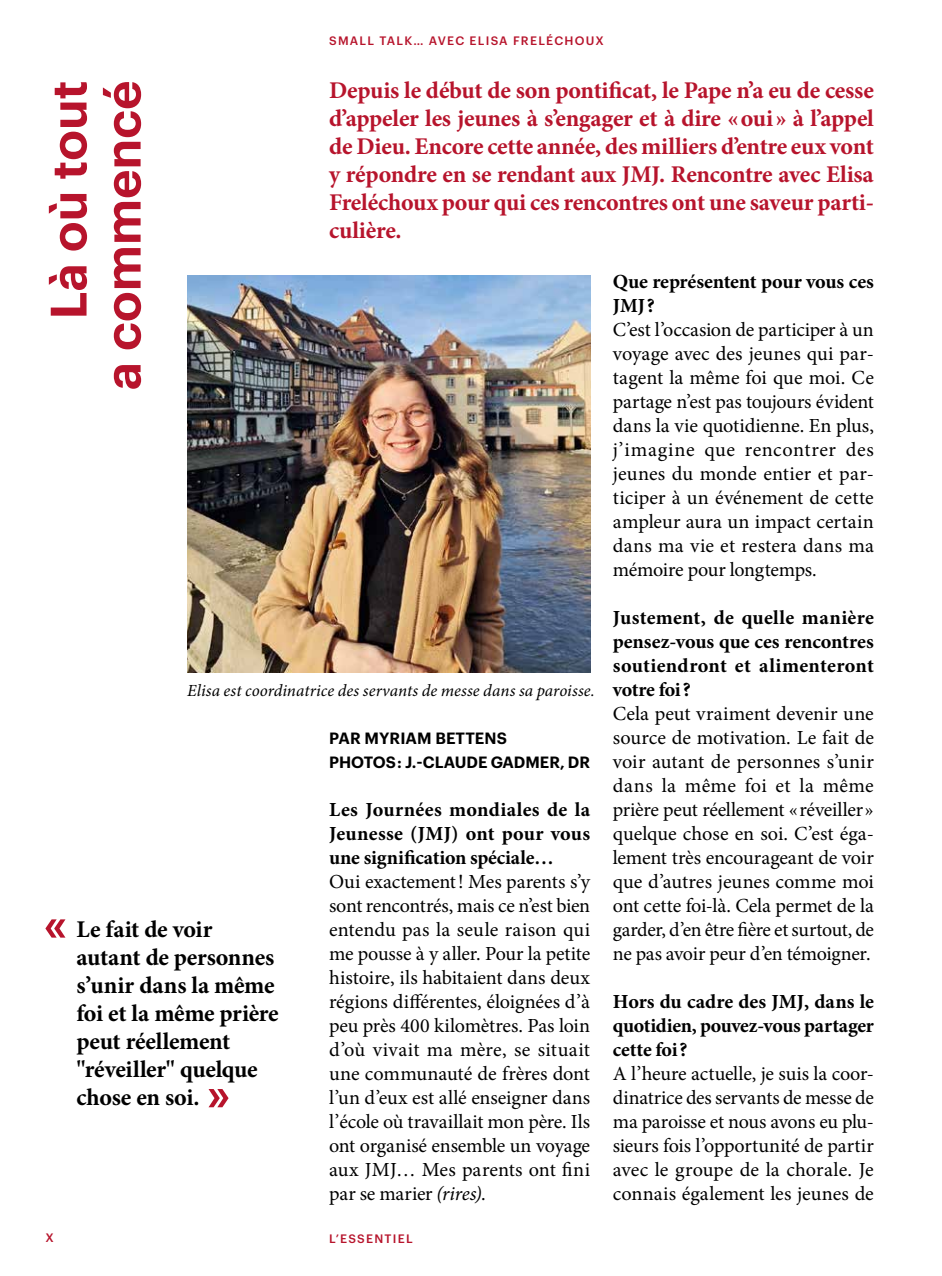
<style>
.page{position:relative;width:942px;height:1276px;background:#fff}
.page>*{position:absolute;margin:0;border:0;box-sizing:border-box;transform-origin:0 0}
.t1{font:600 50px/54px "Graphik";color:#b7142c;text-align:right}
.t2{font:700 24px/28px "Minion Pro";letter-spacing:-.01em;color:#b7142c;text-align:justify}
.t3{font:700 24px/28px "Minion Pro";letter-spacing:-.015em;color:#000}
.t4{font:20px/24px "Minion Pro";letter-spacing:-.005em;color:#000;text-align:justify}
.t5{font:700 20px/24px "Minion Pro";color:#000;text-align:justify}
.t6{font:italic 17px "Minion Pro";color:#000}
.t7{font:600 16px/24px "Graphik";color:#000}
.t8{font:500 12px "Graphik";letter-spacing:.105em;color:#b7142c}
.s1{font-style:italic}
</style>
<div class="page">
<img style="left:187px;top:276px;width:403px;height:396px">
<svg style="left:45px;top:919px;width:20px;height:18px"></svg>
<svg style="left:208px;top:1089px;width:20px;height:18px"></svg>
<p class="t8" style="left:329px;top:32px;width:276px">SMALL TALK… AVEC ELISA FRELÉCHOUX</p>
<h1 class="t1" style="left:37px;top:390px;width:311px;rotate:-90deg">Là où tout<br>a commencé</h1>
<p class="t2" style="left:329px;top:76px;width:546px">Depuis le début de son pontificat, le Pape n’a eu de cesse d’appeler les jeunes à s’engager et à dire «oui» à l’appel de Dieu. Encore cette année, des milliers d’entre eux vont y répondre en se rendant aux JMJ. Rencontre avec Elisa Freléchoux pour qui ces rencontres ont une saveur parti&shy;culière.</p>
<p class="t5" style="left:612px;top:269px;width:262px">Que représentent pour vous ces<br>JMJ?</p>
<p class="t4" style="left:612px;top:318px;width:262px">C’est l’occasion de participer à un voyage avec des jeunes qui par&shy;tagent la même foi que moi. Ce partage n’est pas toujours évident dans la vie quotidienne. En plus, j’imagine que rencontrer des jeunes du monde entier et par&shy;ticiper à un événement de cette ampleur aura un impact certain dans ma vie et restera dans ma mémoire pour longtemps.</p>
<p class="t5" style="left:612px;top:605px;width:262px">Justement, de quelle manière pensez-vous que ces rencontres soutiendront et alimenteront votre foi?</p>
<p class="t4" style="left:612px;top:702px;width:262px">Cela peut vraiment devenir une source de motivation. Le fait de voir autant de personnes s’unir dans la même foi et la même prière peut réellement «réveiller» quelque chose en soi. C’est éga&shy;lement très encourageant de voir que d’autres jeunes comme moi ont cette foi-là. Cela permet de la garder, d’en être fière et surtout, de ne pas avoir peur d’en témoigner.</p>
<p class="t5" style="left:612px;top:989px;width:262px">Hors du cadre des JMJ, dans le quotidien, pouvez-vous partager cette foi?</p>
<p class="t4" style="left:612px;top:1062px;width:262px">A l’heure actuelle, je suis la coor&shy;dinatrice des servants de messe de ma paroisse et nous avons eu plu&shy;sieurs fois l’opportunité de partir avec le groupe de la chorale. Je connais également les jeunes de</p>
<p class="t6" style="left:187px;top:679px;width:409px">Elisa est coordinatrice des servants de messe dans sa paroisse.</p>
<p class="t7" style="left:329px;top:725px;width:262px">PAR MYRIAM BETTENS<br>PHOTOS : J.-CLAUDE GADMER, DR</p>
<p class="t5" style="left:329px;top:797px;width:262px">Les Journées mondiales de la Jeunesse (JMJ) ont pour vous une signification spéciale…</p>
<p class="t4" style="left:329px;top:870px;width:262px">Oui exactement! Mes parents s’y sont rencontrés, mais ce n’est bien entendu pas la seule raison qui me pousse à y aller. Pour la petite histoire, ils habitaient dans deux régions différentes, éloignées d’à peu près 400 kilomètres. Pas loin d’où vivait ma mère, se situait une communauté de frères dont l’un d’eux est allé enseigner dans l’école où travaillait mon père. Ils ont organisé ensemble un voyage aux JMJ… Mes parents ont fini par se marier <span class="s1">(rires)</span>.</p>
<p class="t3" style="left:77px;top:915px;width:203px">Le fait de voir autant de personnes s’unir dans la même foi et la même prière peut réellement "réveiller" quelque chose en soi.</p>
<p class="t8" style="left:45px;top:1228px;width:10px">X</p>
<p class="t8" style="left:329px;top:1229px;width:85px">L’ESSENTIEL</p>
</div>
